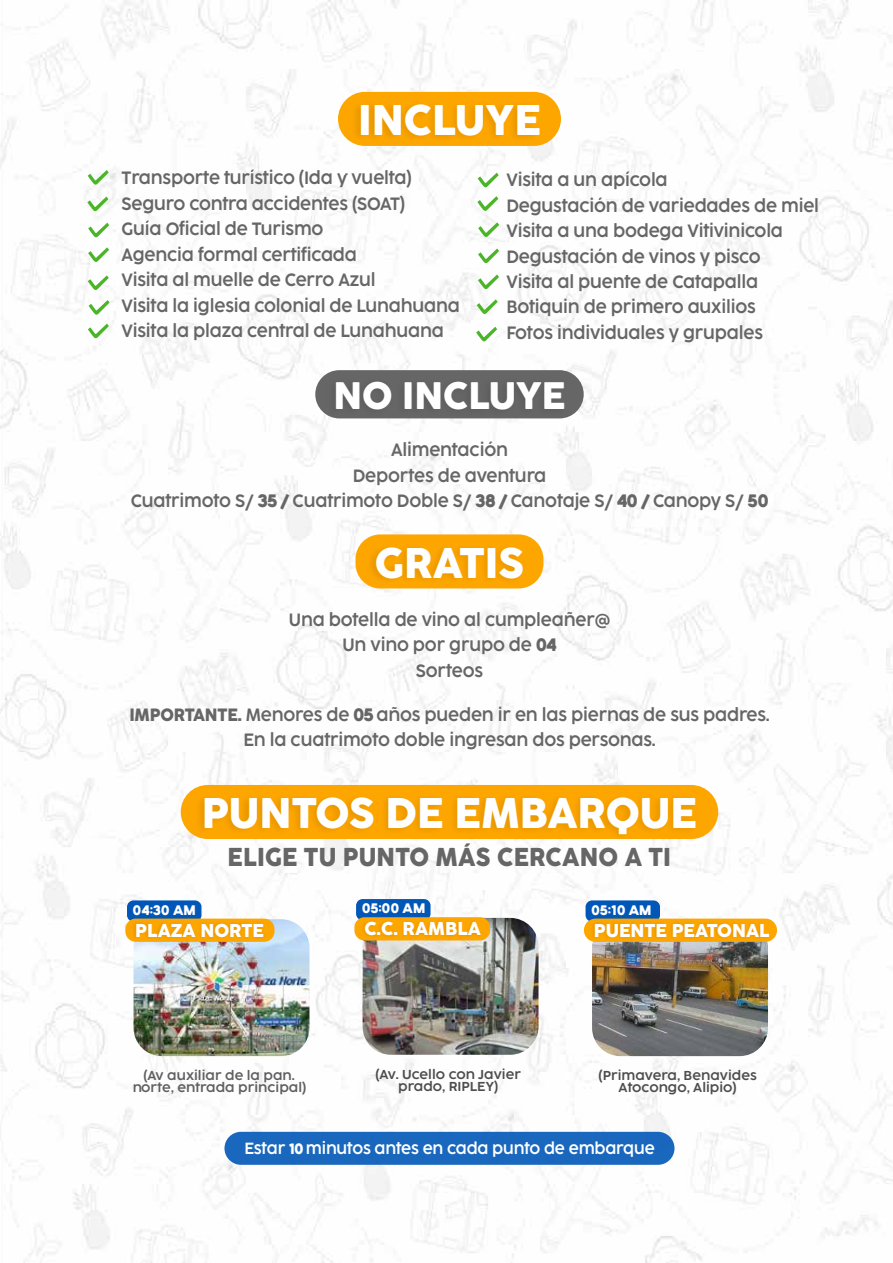
<style>
.page{position:relative;width:893px;height:1263px;background:#fff}
.page>*{position:absolute;margin:0;border:0;box-sizing:border-box;transform-origin:0 0}
.t1{font:39.75px "Cocogoose Pro Trial";color:#fff}
.t2{font:35.55px "Cocogoose Pro Trial";color:#fff}
.t3{font:24px "Cocogoose Pro Trial";letter-spacing:.01em;color:#666;scale:.96 1}
.t4{font:17.25px "Cocogoose Pro Trial";color:#fff}
.t5{font:300 16.5px/25.5px "Cocogoose Pro Trial";letter-spacing:-.015em;color:#666;text-align:center;scale:.96 1}
.t6{font:300 15px "Cocogoose Pro Trial";letter-spacing:-.015em;color:#fff;scale:.96 1}
.t7{font:13.8px "Ginerin";letter-spacing:.03em;color:#fff;scale:.96 1}
.t8{font:300 12px/11.9px "Cocogoose Pro Trial";color:#4d4d4d;text-align:center}
.s1{font-family:"Ginerin";font-weight:400;font-size:18px}
.s2{font-weight:400}
.s3{font-family:"Ginerin";font-weight:400}
</style>
<div class="page">
<img style="left:0;top:1px;width:893px;height:1261px">
<svg style="left:478px;top:174px;width:21px;height:13px"></svg>
<svg style="left:477px;top:196px;width:21px;height:15px"></svg>
<svg style="left:478px;top:222px;width:21px;height:15px"></svg>
<svg style="left:478px;top:248px;width:21px;height:15px"></svg>
<svg style="left:88px;top:170px;width:21px;height:15px"></svg>
<svg style="left:87px;top:197px;width:21px;height:14px"></svg>
<svg style="left:88px;top:223px;width:21px;height:14px"></svg>
<svg style="left:88px;top:247px;width:21px;height:15px"></svg>
<svg style="left:88px;top:275px;width:21px;height:15px"></svg>
<svg style="left:89px;top:300px;width:21px;height:15px"></svg>
<svg style="left:88px;top:324px;width:21px;height:14px"></svg>
<svg style="left:478px;top:274px;width:21px;height:15px"></svg>
<svg style="left:477px;top:299px;width:21px;height:15px"></svg>
<svg style="left:476px;top:327px;width:21px;height:14px"></svg>
<div style="left:338px;top:92px;width:223px;height:54px;background:#fea600;border-radius:27px"></div>
<img style="left:344px;top:92px;width:204px;height:82px">
<div style="left:181px;top:785px;width:537px;height:54px;background:#fea600;border-radius:27px"></div>
<img style="left:188px;top:785px;width:517px;height:82px">
<div style="left:355px;top:534px;width:188px;height:54px;background:#fea600;border-radius:25px"></div>
<img style="left:362px;top:534px;width:169px;height:83px">
<div style="left:315px;top:370px;width:269px;height:48px;background:#666;border-radius:24px"></div>
<img style="left:321px;top:370px;width:252px;height:74px">
<div style="left:224px;top:1132px;width:450px;height:33px;background:#1968be;border-radius:16px"></div>
<div style="left:127px;top:900px;width:74px;height:22px;background:#0057b7;border-radius:7px"></div>
<img style="left:134px;top:919px;width:175px;height:137px">
<div style="left:125px;top:918px;width:149px;height:24px;background:#fea600;border-radius:11px"></div>
<img style="left:129px;top:918px;width:139px;height:37px">
<div style="left:356px;top:899px;width:75px;height:21px;background:#0057b7;border-radius:7px"></div>
<img style="left:363px;top:918px;width:176px;height:137px">
<div style="left:354px;top:917px;width:136px;height:23px;background:#fea600;border-radius:10px"></div>
<img style="left:358px;top:916px;width:128px;height:38px">
<div style="left:586px;top:900px;width:74px;height:22px;background:#0057b7;border-radius:7px"></div>
<img style="left:592px;top:955px;width:176px;height:101px">
<img style="left:588px;top:918px;width:186px;height:37px">
<h1 class="t1" style="left:358px;top:98px;width:184px">INCLUYE</h1>
<p class="t5" style="left:122px;top:166px;width:354px;text-align:left">Transporte turístico (Ida y vuelta)<br>Seguro contra accidentes (SOAT)<br>Guía Oficial de Turismo<br>Agencia formal certificada<br>Visita al muelle de Cerro Azul<br>Visita la iglesia colonial de Lunahuana<br>Visita la plaza central de Lunahuana</p>
<p class="t5" style="left:506px;top:168px;width:327px;text-align:left">Visita a un apícola<br>Degustación de variedades de miel<br>Visita a una bodega Vitivinicola<br>Degustación de vinos y pisco<br>Visita al puente de Catapalla<br>Botiquin de primero auxilios<br>Fotos individuales y grupales</p>
<h2 class="t2" style="left:333px;top:376px;width:234px">NO INCLUYE</h2>
<p class="t5" style="left:131px;top:438px;width:666px">Alimentación<br>Deportes de aventura<br>Cuatrimoto S/ <span class="s1">35 /</span> Cuatrimoto Doble S/ <span class="s1">38 /</span> Canotaje S/ <span class="s1">40 /</span> Canopy S/ <span class="s1">50</span></p>
<h1 class="t1" style="left:375px;top:541px;width:151px">GRATIS</h1>
<p class="t5" style="left:289px;top:607px;width:336px">Una botella de vino al cumpleañer@<br>Un vino por grupo de <span class="s1">04<br></span>Sorteos</p>
<p class="t5" style="left:129px;top:702px;width:669px"><span class="s2">IMPORTANTE.</span> Menores de <span class="s1">05</span> años pueden ir en las piernas de sus padres.<br>En la cuatrimoto doble ingresan dos personas.</p>
<h1 class="t1" style="left:202px;top:791px;width:497px">PUNTOS DE EMBARQUE</h1>
<p class="t7" style="left:133px;top:901px;width:67px">04:30 AM</p>
<h3 class="t3" style="left:228px;top:844px;width:463px">ELIGE TU PUNTO MÁS CERCANO A TI</h3>
<p class="t7" style="left:362px;top:900px;width:67px">05:00 AM</p>
<p class="t7" style="left:591px;top:901px;width:64px">05:10 AM</p>
<p class="t4" style="left:135px;top:920px;width:130px">PLAZA NORTE</p>
<p class="t8" style="left:132px;top:1070px;width:176px">(Av auxiliar de la pan. norte, entrada principal)</p>
<p class="t4" style="left:364px;top:919px;width:118px">C.C. RAMBLA</p>
<p class="t8" style="left:375px;top:1069px;width:147px">(Av. Ucello con Javier prado, RIPLEY)</p>
<p class="t4" style="left:594px;top:920px;width:177px">PUENTE PEATONAL</p>
<p class="t8" style="left:599px;top:1070px;width:160px">(Primavera, Benavides<br>Atocongo, Alipio)</p>
<p class="t6" style="left:244px;top:1140px;width:429px">Estar <span class="s3">10</span> minutos antes en cada punto de embarque</p>
</div>
